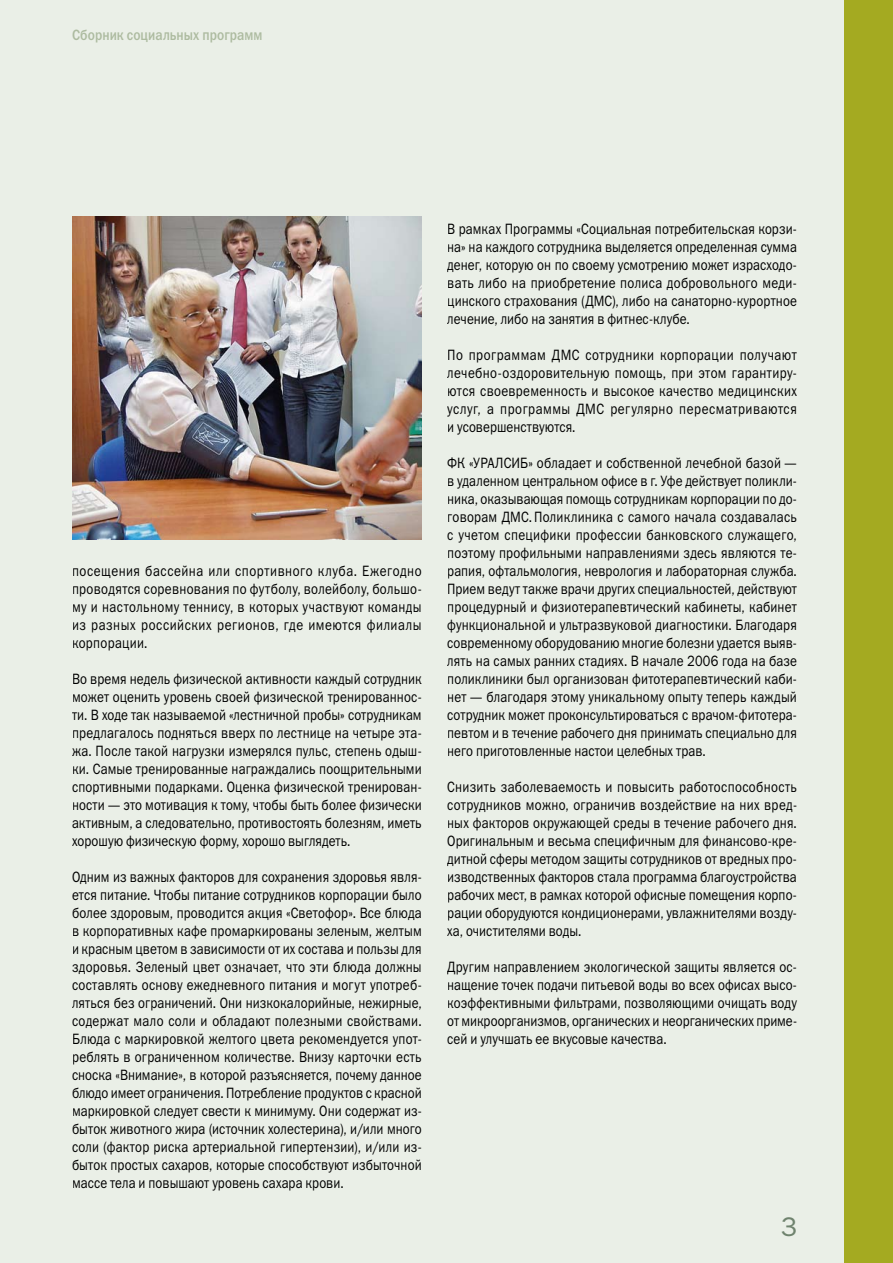
<style>
.page{position:relative;width:893px;height:1263px;background:#eaefe7}
.page>*{position:absolute;margin:0;border:0;box-sizing:border-box;transform-origin:0 0}
.t1{font:27px "Franklin Gothic Book C";color:#6f836e}
.t2{font:15px/18px "Franklin Gothic Book C";letter-spacing:.005em;color:#000;text-align:justify;scale:.85 1}
.t3{font:15px "Franklin Gothic Medium C";letter-spacing:.005em;color:#adbba0;scale:.85 1}
</style>
<div class="page">
<div style="left:845px;top:0;width:48px;height:1263px;background:#a4aa21"></div>
<img style="left:72px;top:216px;width:350px;height:324px">
<p class="t3" style="left:72px;top:26px;width:226px">Сборник социальных программ</p>
<p class="t2" style="left:72px;top:562px;width:413px">посещения бассейна или спортивного клуба. Ежегодно проводятся соревнования по футболу, волейболу, большо&shy;му и настольному теннису, в которых участвуют команды из разных российских регионов, где имеются филиалы корпорации.</p>
<p class="t2" style="left:72px;top:670px;width:413px">Во время недель физической активности каждый сотрудник может оценить уровень своей физической тренированнос&shy;ти. В ходе так называемой «лестничной пробы» сотрудникам предлагалось подняться вверх по лестнице на четыре эта&shy;жа. После такой нагрузки измерялся пульс, степень одыш&shy;ки. Самые тренированные награждались поощрительными спортивными подарками. Оценка физической тренирован&shy;ности — это мотивация к тому, чтобы быть более физически активным, а следовательно, противостоять болезням, иметь хорошую физическую форму, хорошо выглядеть.</p>
<p class="t2" style="left:72px;top:868px;width:413px">Одним из важных факторов для сохранения здоровья явля&shy;ется питание. Чтобы питание сотрудников корпорации было более здоровым, проводится акция «Светофор». Все блюда в корпоративных кафе промаркированы зеленым, желтым и красным цветом в зависимости от их состава и пользы для здоровья. Зеленый цвет означает, что эти блюда должны составлять основу ежедневного питания и могут употреб&shy;ляться без ограничений. Они низкокалорийные, нежирные, содержат мало соли и обладают полезными свойствами.<br>Блюда с маркировкой желтого цвета рекомендуется упот&shy;реблять в ограниченном количестве. Внизу карточки есть сноска «Внимание», в которой разъясняется, почему данное блюдо имеет ограничения. Потребление продуктов с красной маркировкой следует свести к минимуму. Они содержат из&shy;быток животного жира (источник холестерина), и/или много соли (фактор риска артериальной гипертензии), и/или из&shy;быток простых сахаров, которые способствуют избыточной массе тела и повышают уровень сахара крови.</p>
<p class="t2" style="left:447px;top:220px;width:413px">В рамках Программы «Социальная потребительская корзи&shy;на» на каждого сотрудника выделяется определенная сумма денег, которую он по своему усмотрению может израсходо&shy;вать либо на приобретение полиса добровольного меди&shy;цинского страхования (ДМС), либо на санаторно-курортное лечение, либо на занятия в фитнес-клубе.</p>
<p class="t2" style="left:447px;top:346px;width:413px">По программам ДМС сотрудники корпорации получают лечебно-оздоровительную помощь, при этом гарантиру&shy;ются своевременность и высокое качество медицинских услуг, а программы ДМС регулярно пересматриваются и усовершенствуются.</p>
<p class="t2" style="left:447px;top:454px;width:413px">ФК «УРАЛСИБ» обладает и собственной лечебной базой — в удаленном центральном офисе в г. Уфе действует поликли&shy;ника, оказывающая помощь сотрудникам корпорации по до&shy;говорам ДМС. Поликлиника с самого начала создавалась с учетом специфики профессии банковского служащего, поэтому профильными направлениями здесь являются те&shy;рапия, офтальмология, неврология и лабораторная служба.<br>Прием ведут также врачи других специальностей, действуют процедурный и физиотерапевтический кабинеты, кабинет функциональной и ультразвуковой диагностики. Благодаря современному оборудованию многие болезни удается выяв&shy;лять на самых ранних стадиях. В начале 2006 года на базе поликлиники был организован фитотерапевтический каби&shy;нет — благодаря этому уникальному опыту теперь каждый сотрудник может проконсультироваться с врачом-фитотера&shy;певтом и в течение рабочего дня принимать специально для него приготовленные настои целебных трав.</p>
<p class="t2" style="left:447px;top:778px;width:413px">Снизить заболеваемость и повысить работоспособность сотрудников можно, ограничив воздействие на них вред&shy;ных факторов окружающей среды в течение рабочего дня.<br>Оригинальным и весьма специфичным для финансово-кре&shy;дитной сферы методом защиты сотрудников от вредных про&shy;изводственных факторов стала программа благоустройства рабочих мест, в рамках которой офисные помещения корпо&shy;рации оборудуются кондиционерами, увлажнителями возду&shy;ха, очистителями воды.</p>
<p class="t2" style="left:447px;top:958px;width:413px">Другим направлением экологической защиты является ос&shy;нащение точек подачи питьевой воды во всех офисах высо&shy;коэффективными фильтрами, позволяющими очищать воду от микроорганизмов, органических и неорганических приме&shy;сей и улучшать ее вкусовые качества.</p>
<h1 class="t1" style="left:781px;top:1211px;width:18px">3</h1>
</div>
